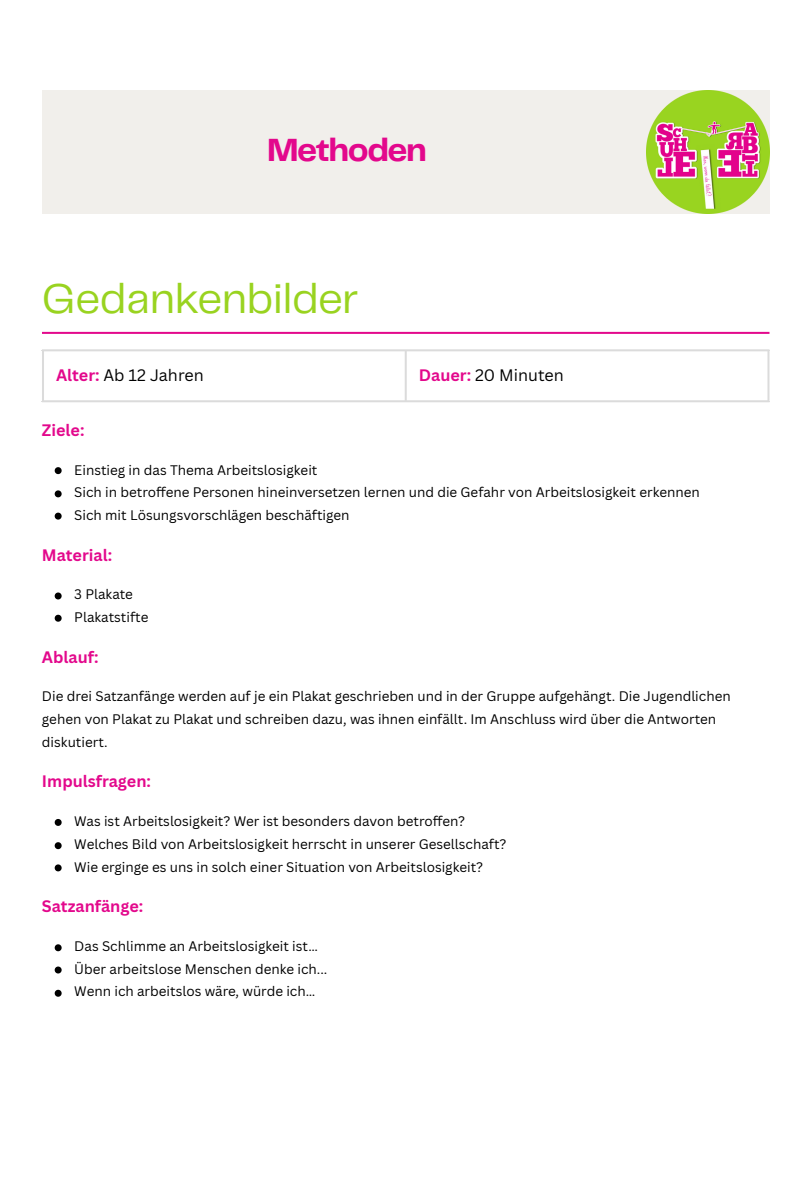
<style>
.page{position:relative;width:810px;height:1181px;background:#fff}
.page>*{position:absolute;margin:0;border:0;box-sizing:border-box;transform-origin:0 0}
.t1{font:43.05px "Telegraf";letter-spacing:-.005em;color:#99d320}
.t2{font:700 33.3px "Telegraf";letter-spacing:-.04em;color:#e3088c}
.t3{font:700 16.2px "Canva Sans";color:#e3088c}
.t4{font:16.2px "Canva Sans";color:#000}
.t5{font:13.5px/22.8px "Canva Sans";color:#000}
.s1{font-weight:700;color:#e3088c}
</style>
<div class="page">
<div style="left:42px;top:90px;width:727px;height:124px;background:#f1efeb"></div>
<img style="left:646px;top:90px;width:123px;height:124px">
<hr style="left:42px;top:332px;width:727px;height:2px;background:#e3088c">
<hr style="left:42px;top:351px;width:2px;height:49px;background:#dbdbdb">
<hr style="left:405px;top:351px;width:2px;height:49px;background:#dbdbdb">
<hr style="left:767px;top:351px;width:2px;height:49px;background:#dbdbdb">
<hr style="left:42px;top:349px;width:727px;height:2px;background:#dbdbdb">
<hr style="left:42px;top:400px;width:727px;height:2px;background:#dbdbdb">
<svg style="left:55px;top:467px;width:7px;height:7px"></svg>
<svg style="left:55px;top:490px;width:7px;height:7px"></svg>
<svg style="left:55px;top:512px;width:7px;height:7px"></svg>
<svg style="left:55px;top:592px;width:7px;height:7px"></svg>
<svg style="left:55px;top:614px;width:7px;height:7px"></svg>
<svg style="left:55px;top:819px;width:7px;height:7px"></svg>
<svg style="left:55px;top:842px;width:7px;height:7px"></svg>
<svg style="left:55px;top:864px;width:7px;height:7px"></svg>
<svg style="left:55px;top:944px;width:7px;height:7px"></svg>
<svg style="left:55px;top:966px;width:7px;height:7px"></svg>
<svg style="left:55px;top:989px;width:7px;height:7px"></svg>
<p class="t2" style="left:267px;top:135px;width:161px">Methoden</p>
<p class="t1" style="left:42px;top:280px;width:318px">Gedankenbilder</p>
<p class="t4" style="left:56px;top:363px;width:149px"><span class="s1">Alter:</span> Ab 12 Jahren</p>
<p class="t4" style="left:419px;top:363px;width:147px"><span class="s1">Dauer:</span> 20 Minuten</p>
<p class="t3" style="left:42px;top:419px;width:44px">Ziele:</p>
<p class="t5" style="left:74px;top:458px;width:245px">Einstieg in das Thema Arbeitslosigkeit</p>
<p class="t5" style="left:74px;top:480px;width:627px">Sich in betroffene Personen hineinversetzen lernen und die Gefahr von Arbeitslosigkeit erkennen</p>
<p class="t5" style="left:74px;top:503px;width:277px">Sich mit Lösungsvorschlägen beschäftigen</p>
<p class="t3" style="left:42px;top:543px;width:72px">Material:</p>
<p class="t5" style="left:74px;top:582px;width:60px">3 Plakate</p>
<p class="t5" style="left:74px;top:605px;width:76px">Plakatstifte</p>
<p class="t3" style="left:42px;top:645px;width:58px">Ablauf:</p>
<p class="t5" style="left:42px;top:684px;width:690px">Die drei Satzanfänge werden auf je ein Plakat geschrieben und in der Gruppe aufgehängt. Die Jugendlichen gehen von Plakat zu Plakat und schreiben dazu, was ihnen einfällt. Im Anschluss wird über die Antworten diskutiert.</p>
<p class="t3" style="left:42px;top:769px;width:111px">Impulsfragen:</p>
<p class="t5" style="left:74px;top:809px;width:392px">Was ist Arbeitslosigkeit? Wer ist besonders davon betroffen?</p>
<p class="t5" style="left:74px;top:832px;width:434px">Welches Bild von Arbeitslosigkeit herrscht in unserer Gesellschaft?</p>
<p class="t5" style="left:74px;top:855px;width:410px">Wie erginge es uns in solch einer Situation von Arbeitslosigkeit?</p>
<p class="t3" style="left:42px;top:895px;width:103px">Satzanfänge:</p>
<p class="t5" style="left:74px;top:934px;width:245px">Das Schlimme an Arbeitslosigkeit ist…</p>
<p class="t5" style="left:74px;top:957px;width:255px">Über arbeitslose Menschen denke ich...</p>
<p class="t5" style="left:74px;top:979px;width:243px">Wenn ich arbeitslos wäre, würde ich…</p>
</div>
